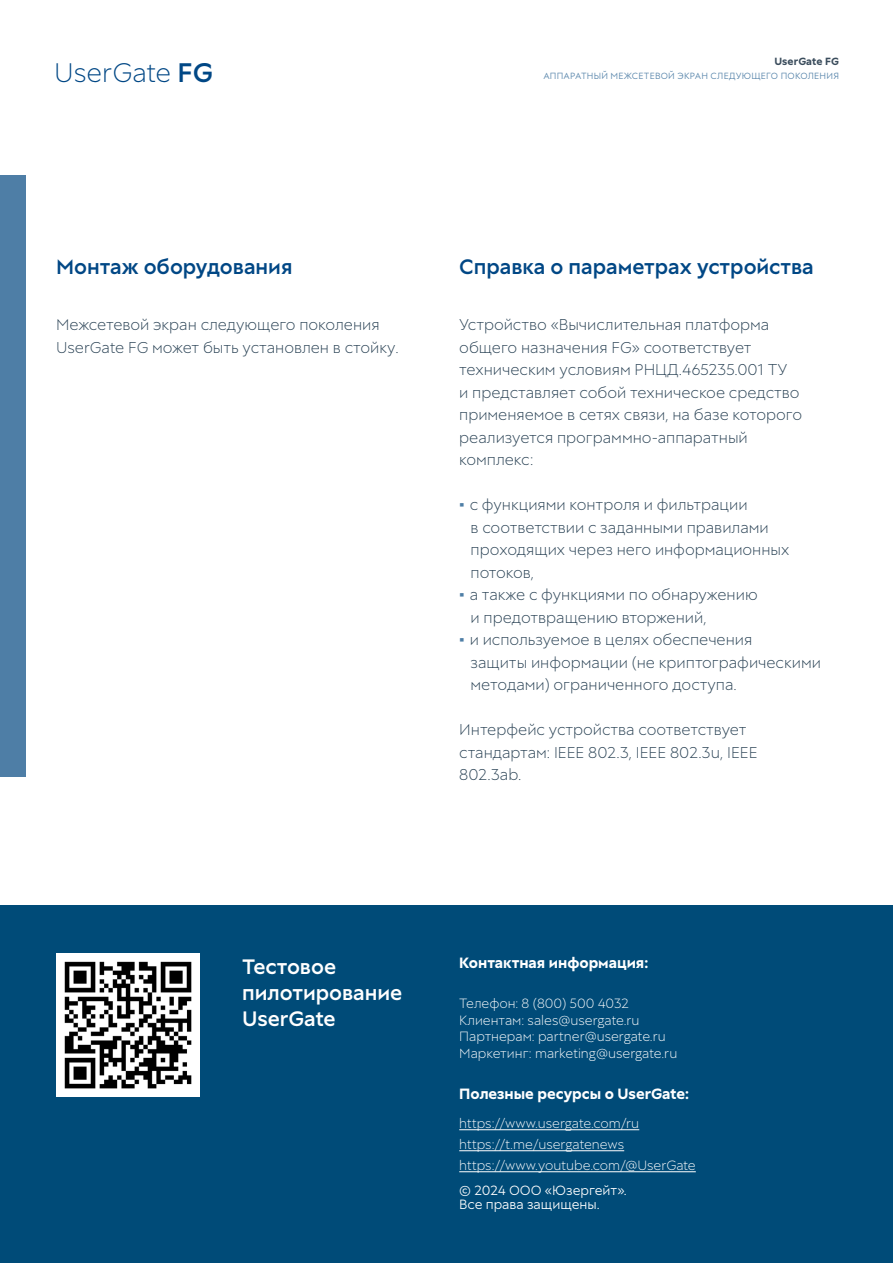
<style>
.page{position:relative;width:893px;height:1263px;background:#fff}
.page>*{position:absolute;margin:0;border:0;box-sizing:border-box;transform-origin:0 0}
.t1{font:300 27px "ALS Granate";letter-spacing:-.005em;color:#004785}
.t2{font:500 21px "ALS Granate";color:#004785}
.t3{font:500 21px/26px "ALS Granate";color:#fff}
.t4{font:300 15.75px/22.5px "ALS Granate";color:#253e51}
.t5{font:700 15px "ALS Granate";color:#fff}
.t6{font:300 13.5px/16.5px "ALS Granate";color:#fff}
.t7{font:13.5px/13.5px "ALS Granate";color:#fff}
.t8{font:700 10.5px "ALS Granate";letter-spacing:.01em;color:#3a4c5c}
.t9{font:9px "ALS Granate";letter-spacing:.025em;color:#4e7ea6}
.s1{font-weight:500}
.s2{font-family:"Tahoma";font-weight:400;color:#4e7ea6}
</style>
<div class="page">
<div style="left:0;top:906px;width:893px;height:357px;background:#004b78"></div>
<img style="left:56px;top:953px;width:143px;height:143px">
<div style="left:0;top:175px;width:26px;height:601px;background:#4e7ea6"></div>
<hr style="left:459px;top:1129px;width:180px;height:1px;background:#fff">
<hr style="left:459px;top:1150px;width:165px;height:1px;background:#fff">
<hr style="left:459px;top:1171px;width:237px;height:1px;background:#fff">
<h1 class="t1" style="left:54px;top:55px;width:160px">UserGate <span class="s1">FG</span></h1>
<p class="t8" style="left:774px;top:55px;width:66px">UserGate FG</p>
<p class="t9" style="left:543px;top:70px;width:297px">АППАРАТНЫЙ МЕЖСЕТЕВОЙ ЭКРАН СЛЕДУЮЩЕГО ПОКОЛЕНИЯ</p>
<h2 class="t2" style="left:56px;top:254px;width:238px">Монтаж оборудования</h2>
<p class="t4" style="left:56px;top:313px;width:344px">Межсетевой экран следующего поколения<br>UserGate FG может быть установлен в стойку.</p>
<h2 class="t2" style="left:459px;top:254px;width:356px">Справка о параметрах устройства</h2>
<p class="t4" style="left:459px;top:313px;width:344px">Устройство «Вычислительная платформа общего назначения FG» соответствует техническим условиям РНЦД.465235.001 ТУ<br>и представляет собой техническое средство применяемое в сетях связи, на базе которого реализуется программно-аппаратный комплекс:</p>
<p class="t4" style="left:471px;top:493px;width:320px;text-indent:-11px"><span class="s2">▪</span> с функциями контроля и фильтрации<br>в соответствии с заданными правилами проходящих через него информационных потоков,</p>
<p class="t4" style="left:471px;top:583px;width:289px;text-indent:-11px"><span class="s2">▪</span> а также с функциями по обнаружению и предотвращению вторжений,</p>
<p class="t4" style="left:471px;top:628px;width:352px;text-indent:-11px"><span class="s2">▪</span> и используемое в целях обеспечения<br>защиты информации (не криптографическими методами) ограниченного доступа.</p>
<p class="t4" style="left:459px;top:718px;width:300px">Интерфейс устройства соответствует стандартам: IEEE 802.3, IEEE 802.3u, IEEE<br>802.3ab.</p>
<h2 class="t3" style="left:242px;top:954px;width:162px">Tестовое пилотирование<br>UserGate</h2>
<p class="t5" style="left:459px;top:953px;width:190px">Контактная информация:</p>
<p class="t6" style="left:459px;top:995px;width:220px">Телефон: 8 (800) 500 4032<br>Клиентам: sales@usergate.ru<br>Партнерам: partner@usergate.ru<br>Маркетинг: marketing@usergate.ru</p>
<p class="t5" style="left:459px;top:1084px;width:231px">Полезные ресурсы o UserGate:</p>
<p class="t6" style="left:459px;top:1112px;width:238px;line-height:21px">https://www.usergate.com/ru https://t.me/usergatenews https://www.youtube.com/@UserGate</p>
<p class="t7" style="left:459px;top:1183px;width:169px">© 2024 ООО «Юзергейт».<br>Все права защищены.</p>
</div>
